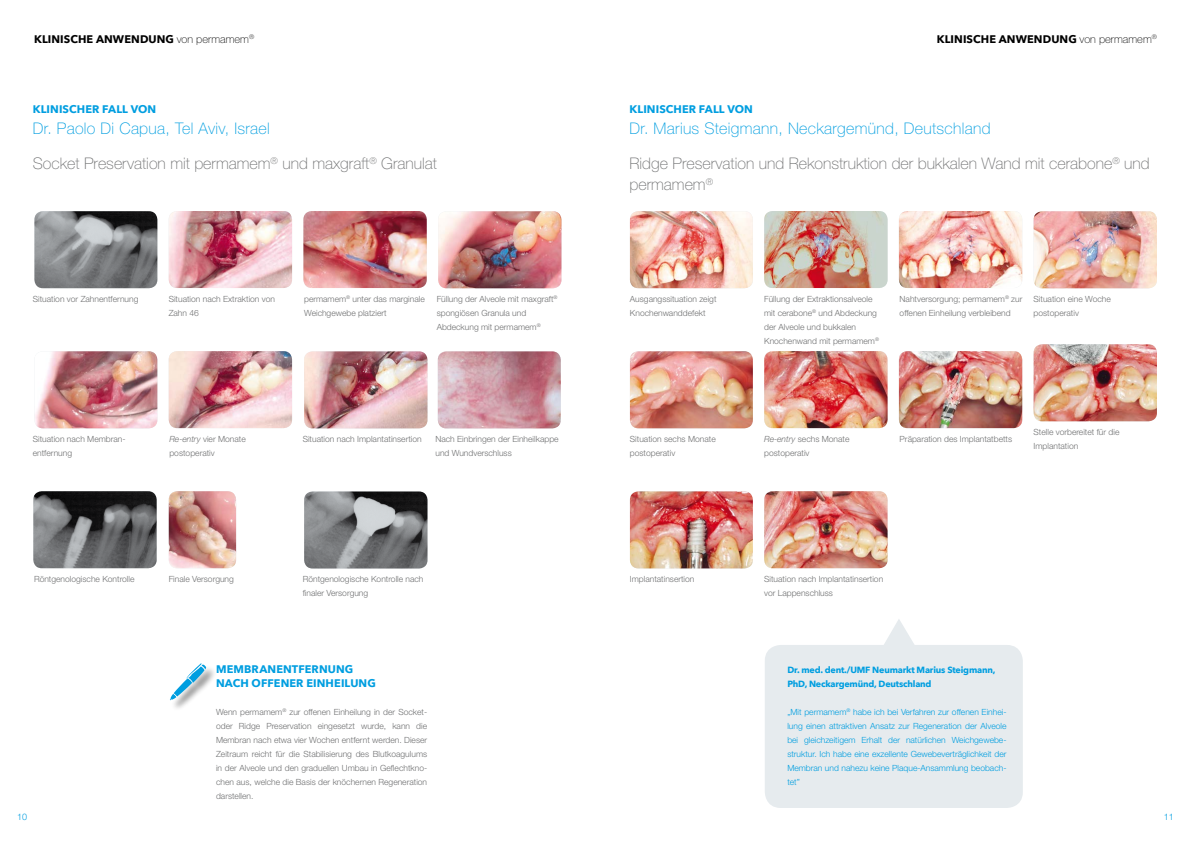
<style>
.page{position:relative;width:1191px;height:842px;background:#fff}
.page>*{position:absolute;margin:0;border:0;box-sizing:border-box;transform-origin:0 0}
.t1{font:100 16px/35px "Helvetica Neue LT Pro";color:#707172}
.t2{font:700 11px/14px "Avenir Next";letter-spacing:.01em;color:#009ee0}
.t3{font:700 11px "Avenir Next";letter-spacing:.01em;color:#000}
.t4{font:700 9px/14px "Avenir Next";letter-spacing:-.02em;color:#009ee0}
.t5{font:300 9px "Helvetica Neue LT Pro";color:#009ee0}
.t6{font:300 8.5px/14px "Helvetica Neue LT Pro";color:#707172}
.t7{font:300 8.5px/14px "Helvetica Neue LT Pro";color:#009ee0;text-align:justify}
.s1{font-family:"Helvetica Neue LT Pro";font-weight:100}
.s2{color:#009ee0}
.s3{font-style:italic}
</style>
<div class="page">
<img style="left:630px;top:211px;width:123px;height:77px">
<img style="left:630px;top:351px;width:123px;height:77px">
<img style="left:630px;top:491px;width:123px;height:77px">
<img style="left:764px;top:211px;width:123px;height:77px">
<img style="left:764px;top:351px;width:123px;height:77px">
<img style="left:764px;top:491px;width:123px;height:77px">
<img style="left:899px;top:211px;width:123px;height:77px">
<img style="left:899px;top:351px;width:123px;height:77px">
<img style="left:1033px;top:211px;width:124px;height:77px">
<img style="left:1033px;top:344px;width:124px;height:77px">
<div style="left:765px;top:645px;width:257px;height:163px;background:#e6ebee;border-radius:16px"></div>
<svg style="left:884px;top:619px;width:31px;height:26px"></svg>
<img style="left:34px;top:211px;width:123px;height:77px">
<img style="left:34px;top:351px;width:123px;height:77px">
<img style="left:438px;top:351px;width:123px;height:77px">
<img style="left:169px;top:211px;width:123px;height:77px">
<img style="left:169px;top:491px;width:67px;height:77px">
<img style="left:303px;top:211px;width:124px;height:77px">
<img style="left:169px;top:351px;width:123px;height:77px">
<img style="left:33px;top:491px;width:124px;height:77px">
<img style="left:438px;top:211px;width:123px;height:77px">
<img style="left:304px;top:351px;width:123px;height:77px">
<img style="left:304px;top:491px;width:123px;height:77px">
<div style="left:171px;top:664px;width:46px;height:47px;background:#000;opacity:.4"></div>
<svg style="left:170px;top:663px;width:36px;height:37px"></svg>
<p class="t3" style="left:34px;top:30px;width:222px">KLINISCHE ANWENDUNG <span class="s1">von permamem</span><sup>®</sup></p>
<p class="t3" style="left:936px;top:30px;width:222px">KLINISCHE ANWENDUNG <span class="s1">von permamem</span><sup>®</sup></p>
<p class="t2" style="left:33px;top:102px;width:125px">KLINISCHER FALL VON</p>
<h1 class="t1" style="left:33px;top:111px;width:406px"><span class="s2">Dr. Paolo Di Capua, Tel Aviv, Israel<br></span>Socket Preservation mit permamem<sup>®</sup> und maxgraft<sup>®</sup> Granulat</h1>
<p class="t2" style="left:629px;top:102px;width:125px">KLINISCHER FALL VON</p>
<h1 class="t1" style="left:629px;top:111px;width:522px"><span class="s2">Dr. Marius Steigmann, Neckargemünd, Deutschland<br></span>Ridge Preservation und Rekonstruktion der bukkalen Wand mit cerabone<sup>®</sup> und</h1>
<h1 class="t1" style="left:629px;top:167px;width:85px">permamem<sup>®</sup></h1>
<p class="t6" style="left:33px;top:292px;width:107px">Situation vor Zahnentfernung</p>
<p class="t6" style="left:169px;top:292px;width:108px">Situation nach Extraktion von<br>Zahn 46</p>
<p class="t6" style="left:304px;top:292px;width:122px">permamem<sup>®</sup> unter das marginale<br>Weichgewebe platziert</p>
<p class="t6" style="left:437px;top:292px;width:122px">Füllung der Alveole mit maxgraft<sup>® </sup>spongiösen Granula und<br>Abdeckung mit permamem<sup>®</sup></p>
<p class="t6" style="left:630px;top:292px;width:88px">Ausgangssituation zeigt<br>Knochenwanddefekt</p>
<p class="t6" style="left:764px;top:292px;width:116px">Füllung der Extraktionsalveole mit cerabone<sup>®</sup> und Abdeckung der Alveole und bukkalen<br>Knochenwand mit permamem<sup>®</sup></p>
<p class="t6" style="left:899px;top:292px;width:124px">Nahtversorgung; permamem<sup>®</sup> zur offenen Einheilung verbleibend</p>
<p class="t6" style="left:1033px;top:292px;width:79px">Situation eine Woche postoperativ</p>
<p class="t6" style="left:303px;top:432px;width:121px">Situation nach Implantatinsertion</p>
<p class="t6" style="left:33px;top:432px;width:94px">Situation nach Membran&shy;entfernung</p>
<p class="t6" style="left:435px;top:432px;width:125px">Nach Einbringen der Einheilkappe und Wundverschluss</p>
<p class="t6" style="left:169px;top:432px;width:78px"><span class="s3">Re-entry</span> vier Monate postoperativ</p>
<p class="t6" style="left:630px;top:432px;width:87px">Situation sechs Monate postoperativ</p>
<p class="t6" style="left:764px;top:432px;width:87px"><span class="s3">Re-entry</span> sechs Monate postoperativ</p>
<p class="t6" style="left:899px;top:432px;width:114px">Präparation des Implantatbetts</p>
<p class="t6" style="left:1033px;top:425px;width:87px">Stelle vorbereitet für die<br>Implantation</p>
<p class="t6" style="left:34px;top:572px;width:102px">Röntgenologische Kontrolle</p>
<p class="t6" style="left:169px;top:572px;width:67px">Finale Versorgung</p>
<p class="t6" style="left:303px;top:572px;width:122px">Röntgenologische Kontrolle nach finaler Versorgung</p>
<p class="t6" style="left:630px;top:572px;width:66px">Implantatinsertion</p>
<p class="t6" style="left:764px;top:572px;width:121px">Situation nach Implantatinsertion vor Lappenschluss</p>
<p class="t2" style="left:216px;top:662px;width:161px">MEMBRANENTFERNUNG<br>NACH OFFENER EINHEILUNG</p>
<p class="t6" style="left:216px;top:705px;width:213px;text-align:justify">Wenn permamem<sup>®</sup> zur offenen Einheilung in der Socket&shy;oder Ridge Preservation eingesetzt wurde, kann die Membran nach etwa vier Wochen entfernt werden. Dieser Zeitraum reicht für die Stabilisierung des Blutkoagulums in der Alveole und den graduellen Umbau in Geflechtkno&shy;chen aus, welche die Basis der knöchernen Regeneration darstellen.</p>
<p class="t4" style="left:787px;top:663px;width:210px">Dr. med. dent./UMF Neumarkt Marius Steigmann,<br>PhD, Neckargemünd, Deutschland</p>
<p class="t7" style="left:787px;top:705px;width:221px">„Mit permamem<sup>®</sup> habe ich bei Verfahren zur offenen Einhei&shy;lung einen attraktiven Ansatz zur Regeneration der Alveole bei gleichzeitigem Erhalt der natürlichen Weichgewebe&shy;struktur. Ich habe eine exzellente Gewebeverträglichkeit der Membran und nahezu keine Plaque-Ansammlung beobach&shy;tet”</p>
<p class="t5" style="left:17px;top:811px;width:12px">10</p>
<p class="t5" style="left:1164px;top:811px;width:12px">11</p>
</div>
